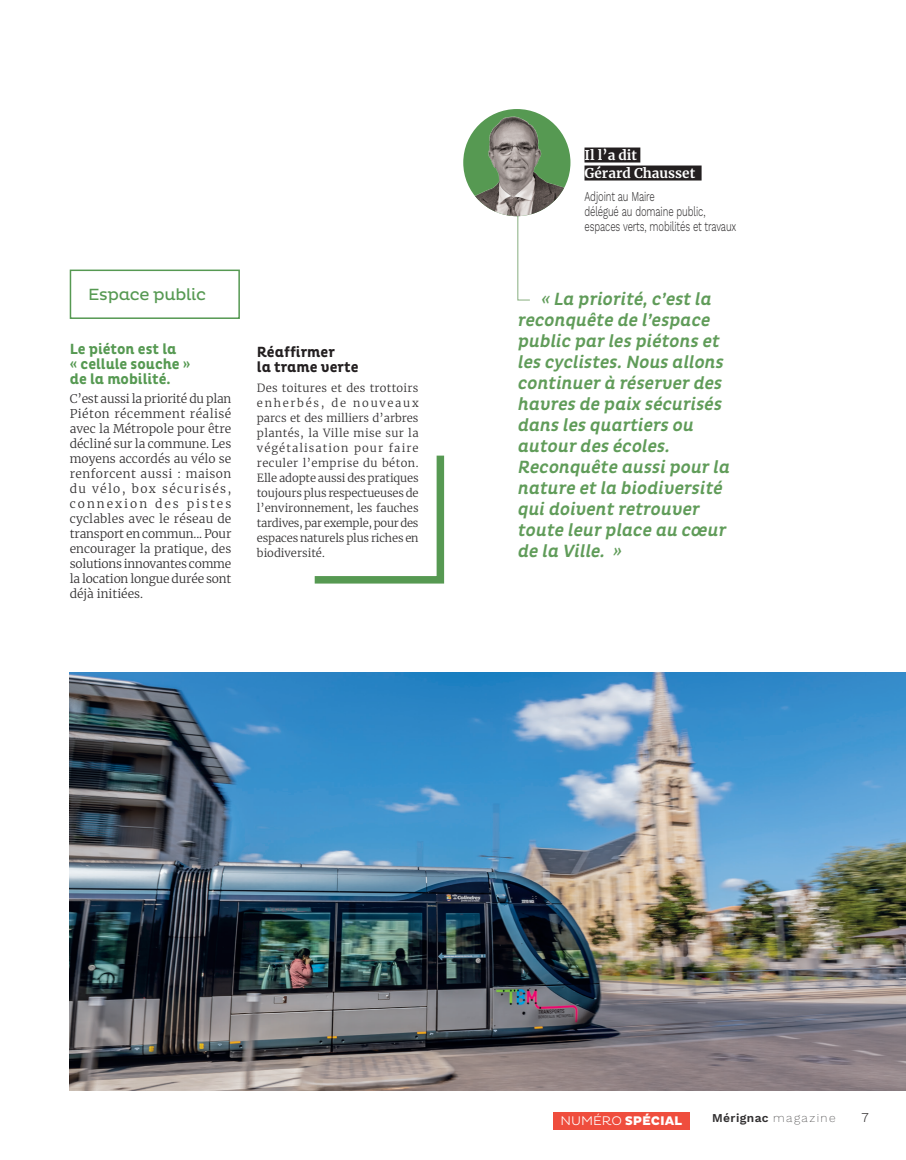
<style>
.page{position:relative;width:906px;height:1160px;background:#fff}
.page>*{position:absolute;margin:0;border:0;box-sizing:border-box;transform-origin:0 0}
.t1{font:italic 500 18px/21px "Pluto Cond";color:#609c59}
.t2{font:16.5px "Pluto";letter-spacing:-.02em;color:#569952}
.t3{font:700 15px/15px "Pluto Cond";color:#569952}
.t4{font:700 15px/15px "Pluto Cond";color:#231f20}
.t5{font:300 13.5px/15px "Work Sans";letter-spacing:-.01em;color:#312f30;scale:.7 1}
.t6{font:700 13.5px/18px "Merriweather";color:#fff}
.t7{font:300 13.5px "Work Sans";letter-spacing:-.01em;color:#312f30}
.t8{font:800 12.75px "Pluto";letter-spacing:-.005em;color:#fff}
.t9{font:300 12px/15px "Merriweather";letter-spacing:-.015em;color:#312f30;text-align:justify}
.t10{font:600 12px "Work Sans";letter-spacing:.03em;color:#312f30}
.t11{font:300 11.25px/15px "Merriweather";letter-spacing:-.015em;color:#312f30;text-align:justify}
.s1{font-weight:300}
.s2{font-weight:100}
</style>
<div class="page">
<img style="left:70px;top:672px;width:835px;height:418px">
<div style="left:584px;top:148px;width:56px;height:15px;background:#231f20"></div>
<div style="left:584px;top:166px;width:117px;height:15px;background:#231f20"></div>
<svg style="left:517px;top:214px;width:13px;height:87px"></svg>
<img style="left:463px;top:109px;width:107px;height:107px;border-radius:54px">
<div style="left:70px;top:270px;width:170px;height:49px;border:2px solid #569952"></div>
<svg style="left:314px;top:455px;width:131px;height:129px"></svg>
<div style="left:553px;top:1112px;width:136px;height:17px;background:#ef4d3d"></div>
<h2 class="t2" style="left:88px;top:285px;width:119px">Espace public</h2>
<p class="t3" style="left:70px;top:342px;width:122px">Le piéton est la<br>« cellule souche » de la mobilité.</p>
<p class="t9" style="left:70px;top:391px;width:163px">C’est aussi la priorité du plan Piéton récemment réalisé avec la Métropole pour être décliné sur la commune. Les moyens accordés au vélo se renforcent aussi : maison du vélo, box sécurisés, connexion des pistes cyclables avec le réseau de transport en commun... Pour encourager la pratique, des solutions innovantes comme la location longue durée sont déjà initiées.</p>
<p class="t4" style="left:257px;top:345px;width:103px">Réaffirmer<br>la trame verte</p>
<p class="t11" style="left:257px;top:380px;width:163px">Des toitures et des trottoirs enherbés, de nouveaux parcs et des milliers d’arbres plantés, la Ville mise sur la végétalisation pour faire reculer l’emprise du béton.<br>Elle adopte aussi des pratiques toujours plus respectueuses de l’environnement, les fauches tardives, par exemple, pour des espaces naturels plus riches en biodiversité.</p>
<p class="t6" style="left:584px;top:145px;width:112px">Il l’a dit<br>Gérard Chausset</p>
<p class="t5" style="left:584px;top:189px;width:218px">Adjoint au Maire<br>délégué au domaine public, espaces verts, mobilités et travaux</p>
<p class="t1" style="left:517px;top:289px;width:217px;text-indent:23px">« La priorité,c’est la reconquête de l’espace public par les piétons et les cyclistes.Nous allons continuer à réserver des havres de paix sécurisés dans les quartiers ou autour des écoles.<br>Reconquête aussipour la nature et la biodiversité quidoivent retrouver toute leur place au cœur de la Ville. »</p>
<p class="t8" style="left:560px;top:1114px;width:123px"><span class="s1">NUMÉRO</span> SPÉCIAL</p>
<p class="t10" style="left:712px;top:1111px;width:125px">Mérignac <span class="s2">magazine</span></p>
<p class="t7" style="left:861px;top:1109px;width:9px">7</p>
</div>
